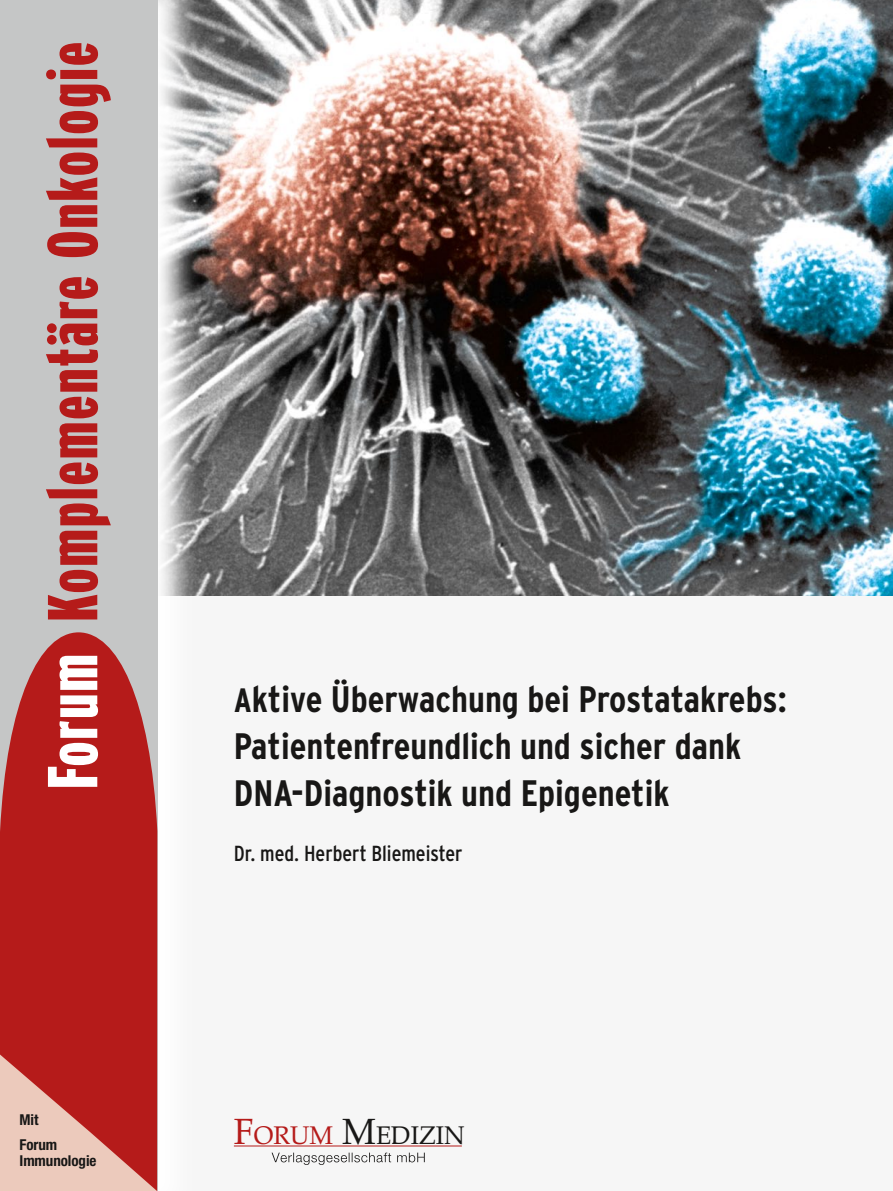
<style>
.page{position:relative;width:893px;height:1191px;background:#f6f6f6}
.page>*{position:absolute;margin:0;border:0;box-sizing:border-box;transform-origin:0 0}
.t1{font:900 extra-condensed 70.5px "Interstate";letter-spacing:.025em;color:#b51b1a}
.t2{font:700 condensed 36.75px/47.2px "Interstate";color:#181716}
.t3{font:25.05px "Palatino";color:#181716}
.t4{font:condensed 21.75px "Interstate";color:#181716}
.t5{font:700 condensed 15px/25px "Helvetica Neue";letter-spacing:-.005em;color:#181716}
.s1{color:#fff}
.s2{font-size:33.75px}
.s3{font-size:35.7px;color:#b51b1a}
.s4{color:#b51b1a}
.s5{font-size:35.7px}
</style>
<div class="page">
<img style="left:202px;top:0;width:691px;height:595px">
<svg style="left:157px;top:0;width:45px;height:1191px"></svg>
<div style="left:0;top:0;width:157px;height:1191px;background:#c5c6c6"></div>
<svg style="left:0;top:632px;width:157px;height:411px;background:#b62d2c"></svg>
<svg style="left:0;top:1043px;width:157px;height:148px;background:#ce6c65"></svg>
<hr style="left:234px;top:1145px;width:228px;height:1px;background:#b51b1a">
<svg style="left:272px;top:1152px;width:153px;height:13px"></svg>
<h1 class="t1" style="left:34px;top:789px;width:749px;rotate:-90deg"><span class="s1">Forum</span> Komplementäre Onkologie</h1>
<p class="t5" style="left:20px;top:1106px;width:39px">Mit<br>Forum</p>
<p class="t5" style="left:20px;top:1148px;width:78px">Immunologie</p>
<p class="t2" style="left:234px;top:675px;width:554px"><span class="s2">A</span>ktive Überwachung bei Prostatakrebs:<br>Patientenfreundlich und sicher dank<br>DNA-Diagnostik und Epigenetik</p>
<p class="t4" style="left:234px;top:841px;width:230px">Dr. med. Herbert Bliemeister</p>
<p class="t3" style="left:234px;top:1114px;width:233px"><span class="s3">F</span><span class="s4">ORUM</span> <span class="s5">M</span>EDIZIN</p>
</div>
